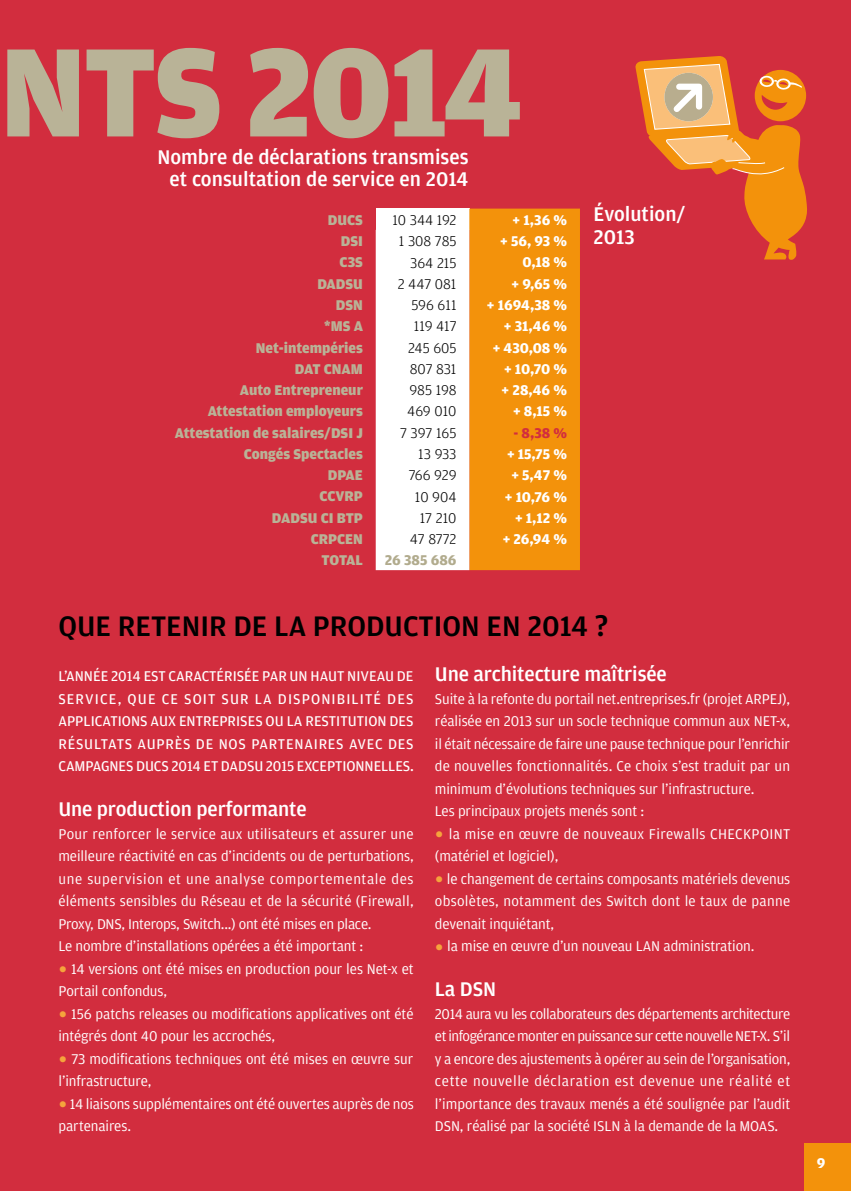
<style>
.page{position:relative;width:851px;height:1191px;background:#fff}
.page>*{position:absolute;margin:0;border:0;box-sizing:border-box;transform-origin:0 0}
.t1{font:900 133.5px "Amplitude";letter-spacing:-.02em;color:#b9b397}
.t2{font:500 30px "Amplitude";color:#000}
.t3{font:500 21px/22.5px "Amplitude";letter-spacing:-.005em;color:#fff;text-align:center}
.t4{font:15px/22.5px "Amplitude";letter-spacing:-.005em;color:#fff}
.t5{font:15px/22.5px "Amplitude";letter-spacing:-.005em;color:#fff;text-align:justify}
.t6{font:900 15px "Amplitude";color:#b9b397}
.t7{font:700 15px "Amplitude";color:#fff}
.t8{font:300 15px "Amplitude";color:#000}
.t9{font:15px/22.5px "Amplitude";letter-spacing:.025em;color:#fff}
.t10{font:700 15px "Amplitude";color:#b1ab8d}
.t11{font:700 15px "Amplitude";color:#d22d3e}
.s1{font-size:27px;color:#f5a33c}
</style>
<div class="page">
<div style="left:0;top:0;width:850px;height:1191px;background:#d22d3e"></div>
<svg style="left:375px;top:209px;width:205px;height:361px;background:#f8c37a"></svg>
<svg style="left:635px;top:56px;width:171px;height:204px"></svg>
<div style="left:804px;top:1143px;width:46px;height:48px;background:#f3920b"></div>
<h1 class="t1" style="left:0;top:18px;width:525px">NTS 2014</h1>
<h3 class="t3" style="left:157px;top:145px;width:313px">Nombre de déclarations transmises et consultation de service en 2014</h3>
<p class="t6" style="left:328px;top:211px;width:37px">DUCS</p>
<p class="t8" style="left:392px;top:212px;width:66px">10 344 192</p>
<p class="t7" style="left:512px;top:211px;width:56px">+ 1,36 %</p>
<p class="t6" style="left:341px;top:233px;width:24px">DSI</p>
<p class="t8" style="left:399px;top:233px;width:59px">1 308 785</p>
<p class="t7" style="left:500px;top:233px;width:68px">+ 56, 93 %</p>
<p class="t6" style="left:339px;top:254px;width:25px">C3S</p>
<p class="t8" style="left:410px;top:254px;width:48px">364 215</p>
<p class="t7" style="left:522px;top:254px;width:46px">0,18 %</p>
<p class="t6" style="left:317px;top:275px;width:47px">DADSU</p>
<p class="t8" style="left:398px;top:275px;width:60px">2 447 081</p>
<p class="t7" style="left:511px;top:275px;width:57px">+ 9,65 %</p>
<p class="t6" style="left:336px;top:297px;width:29px">DSN</p>
<p class="t8" style="left:411px;top:297px;width:47px">596 611</p>
<p class="t7" style="left:487px;top:297px;width:82px">+ 1694,38 %</p>
<p class="t6" style="left:324px;top:318px;width:40px">*MS A</p>
<p class="t8" style="left:414px;top:318px;width:44px">119 417</p>
<p class="t7" style="left:503px;top:318px;width:65px">+ 31,46 %</p>
<p class="t6" style="left:256px;top:339px;width:109px">Net-intempéries</p>
<p class="t8" style="left:408px;top:339px;width:50px">245 605</p>
<p class="t7" style="left:492px;top:339px;width:76px">+ 430,08 %</p>
<p class="t6" style="left:295px;top:360px;width:70px">DAT CNAM</p>
<p class="t8" style="left:409px;top:360px;width:48px">807 831</p>
<p class="t7" style="left:504px;top:360px;width:65px">+ 10,70 %</p>
<p class="t6" style="left:240px;top:382px;width:124px">Auto Entrepreneur</p>
<p class="t8" style="left:409px;top:382px;width:48px">985 198</p>
<p class="t7" style="left:501px;top:382px;width:67px">+ 28,46 %</p>
<p class="t6" style="left:208px;top:403px;width:157px">Attestation employeurs</p>
<p class="t8" style="left:407px;top:403px;width:51px">469 010</p>
<p class="t7" style="left:513px;top:403px;width:56px">+ 8,15 %</p>
<p class="t6" style="left:175px;top:424px;width:189px">Attestation de salaires/DSI J</p>
<p class="t8" style="left:400px;top:424px;width:58px">7 397 165</p>
<p class="t11" style="left:513px;top:424px;width:55px">- 8,38 %</p>
<p class="t6" style="left:244px;top:445px;width:120px">Congés Spectacles</p>
<p class="t8" style="left:418px;top:446px;width:40px">13 933</p>
<p class="t7" style="left:507px;top:445px;width:62px">+ 15,75 %</p>
<p class="t6" style="left:328px;top:467px;width:37px">DPAE</p>
<p class="t8" style="left:408px;top:467px;width:49px">766 929</p>
<p class="t7" style="left:511px;top:467px;width:57px">+ 5,47 %</p>
<p class="t6" style="left:319px;top:488px;width:45px">CCVRP</p>
<p class="t8" style="left:415px;top:488px;width:43px">10 904</p>
<p class="t7" style="left:504px;top:488px;width:64px">+ 10,76 %</p>
<p class="t6" style="left:272px;top:509px;width:93px">DADSU CI BTP</p>
<p class="t8" style="left:420px;top:509px;width:38px">17 210</p>
<p class="t7" style="left:515px;top:509px;width:54px">+ 1,12 %</p>
<p class="t6" style="left:311px;top:530px;width:54px">CRPCEN</p>
<p class="t8" style="left:410px;top:531px;width:48px">47 8772</p>
<p class="t7" style="left:502px;top:531px;width:66px">+ 26,94 %</p>
<p class="t6" style="left:321px;top:552px;width:43px">TOTAL</p>
<p class="t10" style="left:385px;top:552px;width:73px">26 385 686</p>
<h3 class="t3" style="left:593px;top:203px;width:93px;text-align:left">Évolution/<br>2013</h3>
<h2 class="t2" style="left:58px;top:609px;width:551px">QUE RETENIR DE LA PRODUCTION EN 2014 ?</h2>
<p class="t5" style="left:58px;top:665px;width:357px">L’ANNÉE 2014 EST CARACTÉRISÉE PAR UN HAUT NIVEAU DE SERVICE, QUE CE SOIT SUR LA DISPONIBILITÉ DES APPLICATIONS AUX ENTREPRISES OU LA RESTITUTION DES RÉSULTATS AUPRÈS DE NOS PARTENAIRES AVEC DES CAMPAGNES DUCS 2014 ET DADSU 2015 EXCEPTIONNELLES.</p>
<h3 class="t3" style="left:58px;top:798px;width:250px">Une production performante</h3>
<p class="t4" style="left:58px;top:822px;width:357px">Pour renforcer le service aux utilisateurs et assurer une meilleure réactivité en cas d’incidents ou de perturbations, une supervision et une analyse comportementale des éléments sensibles du Réseau et de la sécurité (Firewall, Proxy, DNS, Interops, Switch...) ont été mises en place.<br>Le nombre d’installations opérées a été important :</p>
<p class="t4" style="left:58px;top:957px;width:357px"><span class="s1">•</span> 14 versions ont été mises en production pour les Net-x et<br>Portail confondus,</p>
<p class="t4" style="left:58px;top:1002px;width:356px"><span class="s1">•</span> 156 patchs releases ou modifications applicatives ont été intégrés dont 40 pour les accrochés,</p>
<p class="t4" style="left:58px;top:1047px;width:356px"><span class="s1">•</span> 73 modifications techniques ont été mises en œuvre sur l’infrastructure,</p>
<p class="t4" style="left:58px;top:1092px;width:357px"><span class="s1">•</span> 14 liaisons supplémentaires ont été ouvertes auprès de nos partenaires.</p>
<h3 class="t3" style="left:435px;top:663px;width:233px">Une architecture maîtrisée</h3>
<p class="t4" style="left:435px;top:687px;width:357px">Suite à la refonte du portail net.entreprises.fr (projet ARPEJ), réalisée en 2013 sur un socle technique commun aux NET-x, il était nécessaire de faire une pause technique pour l’enrichir de nouvelles fonctionnalités. Ce choix s’est traduit par un minimum d’évolutions techniques sur l’infrastructure.<br>Les principaux projets menés sont :</p>
<p class="t9" style="left:435px;top:822px;width:357px"><span class="s1">•</span> la mise en œuvre de nouveaux Firewalls CHECKPOINT (matériel et logiciel),</p>
<p class="t4" style="left:435px;top:867px;width:357px;text-align:justify"><span class="s1">•</span> le changement de certains composants matériels devenus obsolètes, notamment des Switch dont le taux de panne devenait inquiétant,</p>
<p class="t4" style="left:435px;top:935px;width:321px"><span class="s1">•</span> la mise en œuvre d’un nouveau LAN administration.</p>
<h3 class="t3" style="left:435px;top:978px;width:63px">La DSN</h3>
<p class="t4" style="left:435px;top:1002px;width:357px;text-align:justify">2014 aura vu les collaborateurs des départements architecture et infogérance monter en puissance sur cette nouvelle NET-X. S’il y a encore des ajustements à opérer au sein de l’organisation, cette nouvelle déclaration est devenue une réalité et l’importance des travaux menés a été soulignée par l’audit DSN, réalisé par la société ISLN à la demande de la MOAS.</p>
<p class="t7" style="left:816px;top:1155px;width:10px">9</p>
</div>
